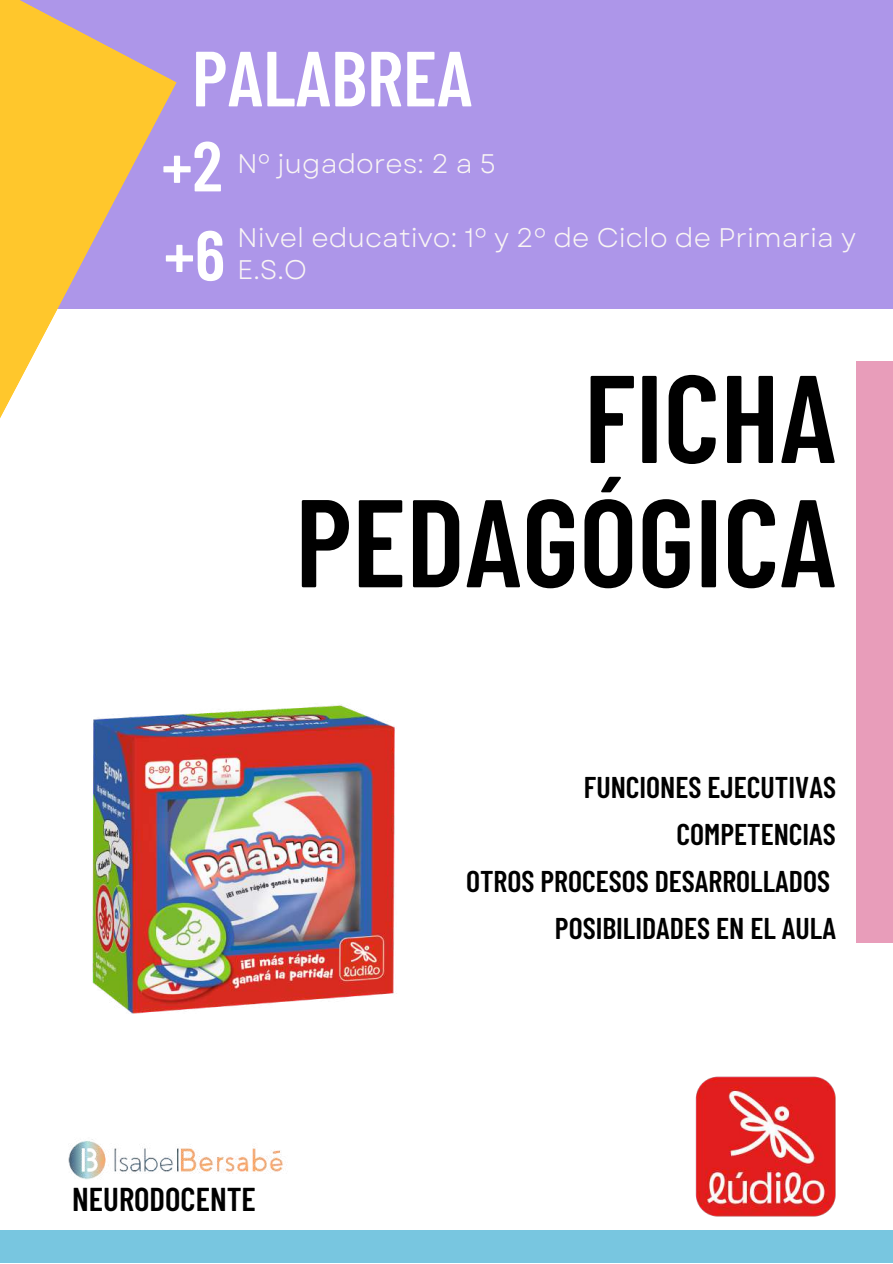
<style>
.page{position:relative;width:893px;height:1264px;background:#fff}
.page>*{position:absolute;margin:0;border:0;box-sizing:border-box;transform-origin:0 0}
.t1{font:600 124.35px/124.2px "Barlow Condensed";color:#000;text-align:right}
.t2{font:600 78px "Barlow Condensed";color:#fff}
.t3{font:600 70.5px "Barlow Condensed";color:#fff}
.t4{font:600 33px "Barlow Condensed";color:#000}
.t5{font:600 30px/47.2px "Barlow Condensed";color:#000;text-align:right}
.t6{font:26.85px "Garet";color:#f9f5f4}
</style>
<div class="page">
<div style="left:0;top:0;width:892px;height:308px;background:#ad96e9"></div>
<svg style="left:0;top:0;width:177px;height:418px;fill:#ffc72c"></svg>
<div style="left:856px;top:361px;width:36px;height:581px;background:#e89dba"></div>
<div style="left:0;top:1230px;width:892px;height:32px;background:#78c6e0"></div>
<img style="left:695px;top:1076px;width:141px;height:140px">
<img style="left:92px;top:704px;width:305px;height:310px">
<img style="left:68px;top:1139px;width:215px;height:40px">
<h2 class="t2" style="left:192px;top:28px;width:282px">PALABREA</h2>
<h3 class="t3" style="left:161px;top:121px;width:62px">+2</h3>
<h3 class="t3" style="left:164px;top:210px;width:63px">+6</h3>
<p class="t6" style="left:237px;top:144px;width:260px">Nº jugadores: 2 a 5</p>
<p class="t6" style="left:237px;top:218px;width:620px">Nivel educativo: 1º y 2º de Ciclo de Primaria y</p>
<p class="t6" style="left:237px;top:251px;width:71px">E.S.O</p>
<h1 class="t1" style="left:295px;top:351px;width:542px">FICHA<br>PEDAGÓGICA</h1>
<p class="t5" style="left:466px;top:762px;width:371px">FUNCIONES EJECUTIVAS<br>COMPETENCIAS<br>OTROS PROCESOS DESARROLLADOS<br>POSIBILIDADES EN EL AULA</p>
<p class="t4" style="left:72px;top:1177px;width:185px">NEURODOCENTE</p>
</div>
